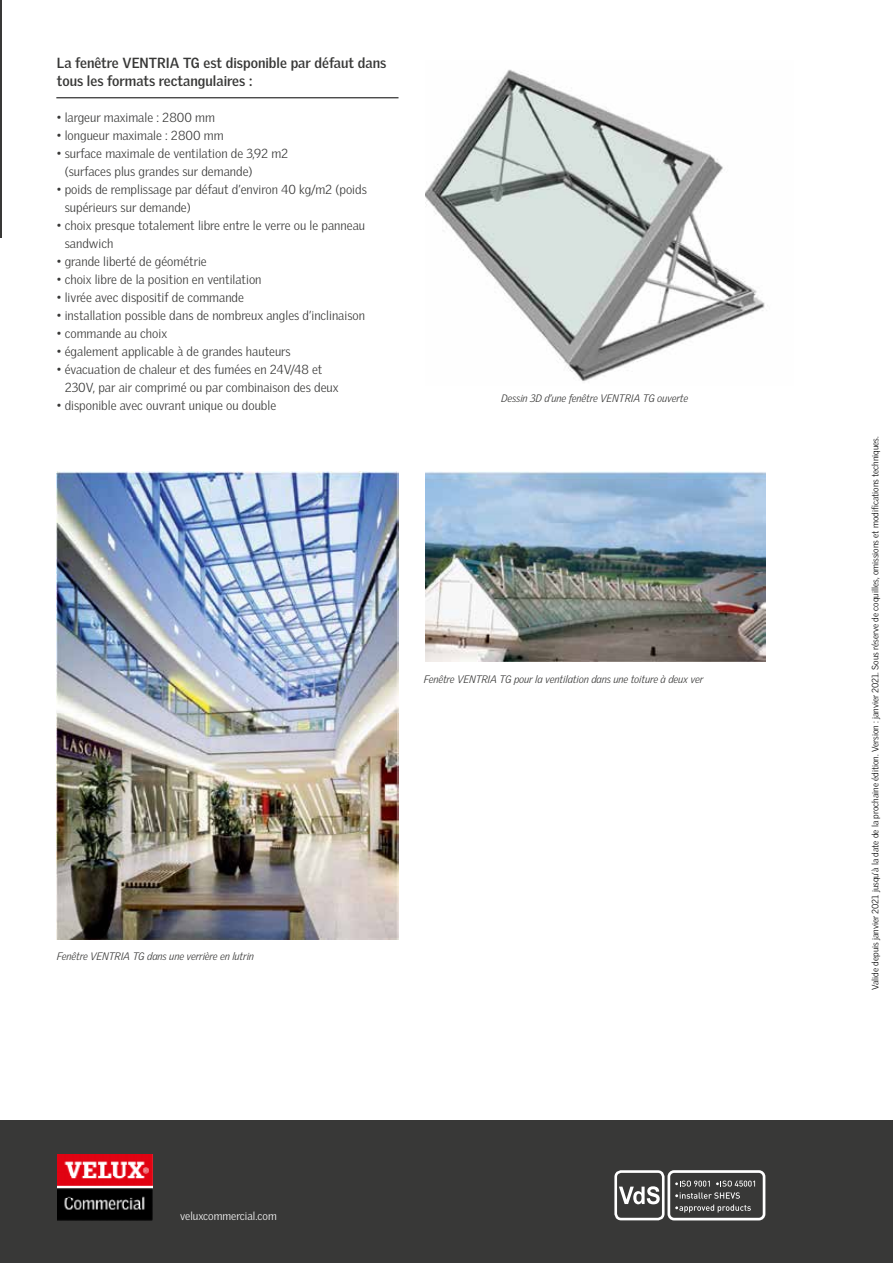
<style>
.page{position:relative;width:893px;height:1263px;background:#fff}
.page>*{position:absolute;margin:0;border:0;box-sizing:border-box;transform-origin:0 0}
.t1{font:700 14.25px/18px "Velux Gothic";color:#383837}
.t2{font:300 12.75px/18px "Velux Gothic";color:#383837}
.t3{font:300 11.25px "Velux Gothic";color:#fff}
.t4{font:italic 300 10.5px "Velux Gothic";letter-spacing:-.01em;color:#383837}
.t5{font:300 9px "Velux Gothic";color:#000}
</style>
<div class="page">
<hr style="left:56px;top:98px;width:342px;height:1px;background:#000">
<div style="left:0;top:1120px;width:893px;height:143px;background:#383837"></div>
<img style="left:57px;top:1154px;width:96px;height:66px">
<div style="left:614px;top:1170px;width:51px;height:50px;border:3px solid #fff;border-radius:6px"></div>
<svg style="left:619px;top:1186px;width:41px;height:18px"></svg>
<svg style="left:675px;top:1180px;width:35px;height:6px"></svg>
<svg style="left:716px;top:1180px;width:39px;height:6px"></svg>
<svg style="left:675px;top:1192px;width:76px;height:20px"></svg>
<div style="left:667px;top:1170px;width:98px;height:50px;border:3px solid #fff;border-radius:5px"></div>
<hr style="left:0;top:0;width:1px;height:237px;background:#383837">
<img style="left:57px;top:471px;width:342px;height:468px">
<img style="left:425px;top:471px;width:340px;height:190px">
<img style="left:425px;top:69px;width:340px;height:312px">
<p class="t1" style="left:57px;top:54px;width:331px">La fenêtre VENTRIA TG est disponible par défaut dans tous les formats rectangulaires :</p>
<p class="t2" style="left:57px;top:108px;width:160px">• largeur maximale : 2800 mm</p>
<p class="t2" style="left:57px;top:126px;width:168px">• longueur maximale : 2800 mm</p>
<p class="t2" style="left:65px;top:144px;width:225px;text-indent:-8px">• surface maximale de ventilation de 3,92 m2 (surfaces plus grandes sur demande)</p>
<p class="t2" style="left:65px;top:180px;width:304px;text-indent:-8px">• poids de remplissage par défaut d’environ 40 kg/m2 (poids supérieurs sur demande)</p>
<p class="t2" style="left:65px;top:216px;width:302px;text-indent:-8px">• choix presque totalement libre entre le verre ou le panneau sandwich</p>
<p class="t2" style="left:57px;top:252px;width:151px">• grande liberté de géométrie</p>
<p class="t2" style="left:57px;top:270px;width:206px">• choix libre de la position en ventilation</p>
<p class="t2" style="left:57px;top:288px;width:189px">• livrée avec dispositif de commande</p>
<p class="t2" style="left:57px;top:306px;width:310px">• installation possible dans de nombreux angles d’inclinaison</p>
<p class="t2" style="left:57px;top:324px;width:112px">• commande au choix</p>
<p class="t2" style="left:57px;top:342px;width:235px">• également applicable à de grandes hauteurs</p>
<p class="t2" style="left:65px;top:360px;width:275px;text-indent:-8px">• évacuation de chaleur et des fumées en 24V/48 et<br>230V, par air comprimé ou par combinaison des deux</p>
<p class="t2" style="left:57px;top:396px;width:221px">• disponible avec ouvrant unique ou double</p>
<p class="t4" style="left:501px;top:392px;width:189px">Dessin 3D d’une fenêtre VENTRIA TG ouverte</p>
<p class="t4" style="left:424px;top:672px;width:281px">Fenêtre VENTRIA TG pour la ventilation dans une toiture à deux ver</p>
<p class="t4" style="left:57px;top:949px;width:199px">Fenêtre VENTRIA TG dans une verrière en lutrin</p>
<p class="t3" style="left:180px;top:1210px;width:98px">veluxcommercial.com</p>
<p class="t5" style="left:870px;top:990px;width:556px;rotate:-90deg">Valide depuis janvier 2021 jusqu’à la date de la prochaine édition. Version : janvier 2021. Sous réserve de coquilles, omissions et modifications techniques.</p>
</div>
